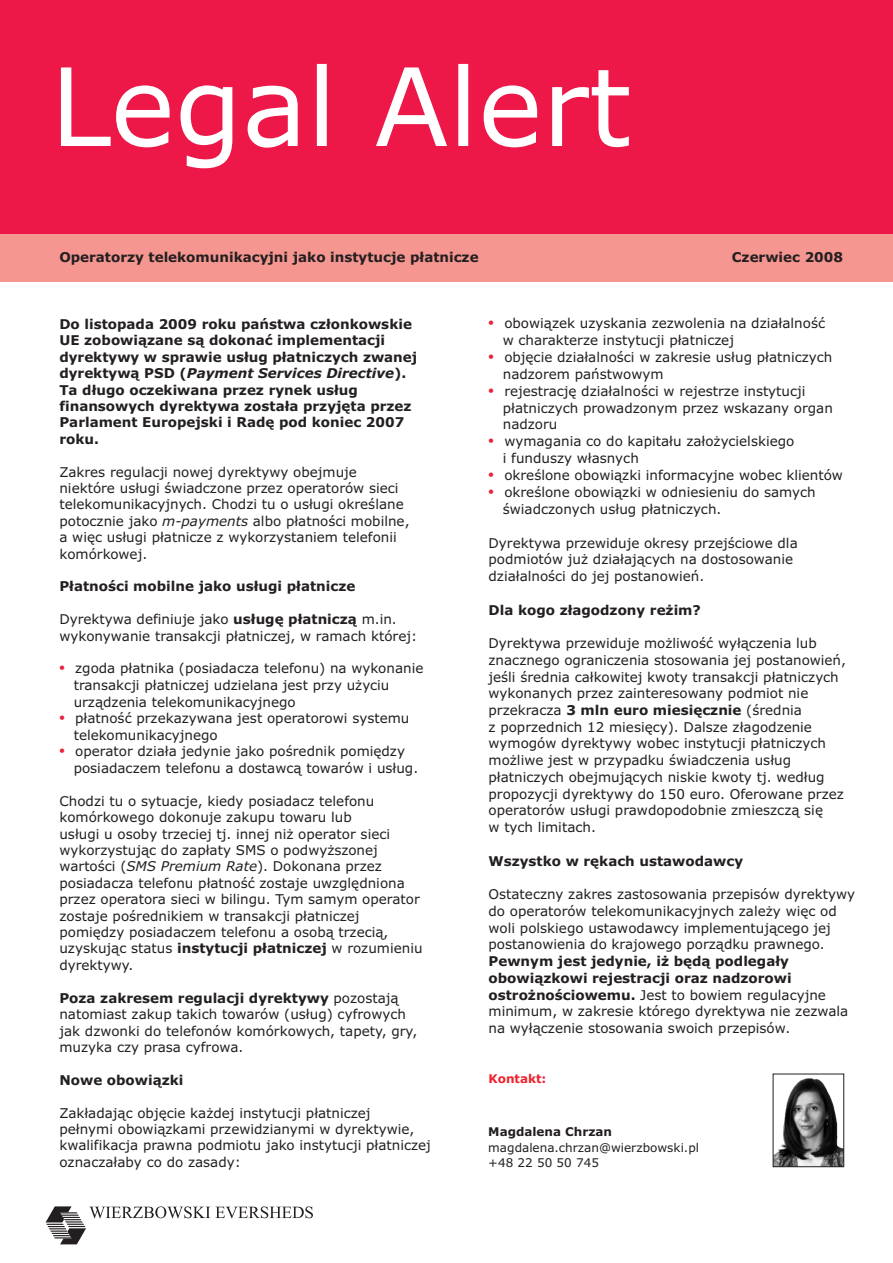
<style>
.page{position:relative;width:893px;height:1263px;background:#fff}
.page>*{position:absolute;margin:0;border:0;box-sizing:border-box;transform-origin:0 0}
.t1{font:700 15px/17.1px "Arial";color:#ed213a}
.t2{font:13.5px/16.4px "Verdana";color:#231f20}
.t3{font:700 13.5px/16.4px "Verdana";color:#231f20}
.t4{font:12px/15.3px "Verdana";color:#231f20}
.t5{font:700 12px "Verdana";color:#231f20}
.t6{font:700 12px "Verdana";color:#ee222d}
.s1{font-style:italic}
.s2{font-weight:700}
.s3{color:#ea223b}
</style>
<div class="page">
<div style="left:0;top:0;width:893px;height:234px;background:#ed1748"></div>
<svg style="left:61px;top:64px;width:568px;height:104px"></svg>
<div style="left:0;top:234px;width:893px;height:47px;background:#f59690"></div>
<svg style="left:46px;top:1206px;width:267px;height:38px"></svg>
<img style="left:775px;top:1078px;width:67px;height:87px">
<div style="left:773px;top:1074px;width:71px;height:93px;border:1px solid #231f20"></div>
<p class="t3" style="left:59px;top:250px;width:421px">Operatorzy telekomunikacyjni jako instytucje p³atnicze</p>
<p class="t3" style="left:732px;top:250px;width:113px">Czerwiec 2008</p>
<p class="t3" style="left:59px;top:317px;width:359px">Do listopada 2009 roku pañstwa cz³onkowskie UE zobowi¹zane s¹ dokonaæ implementacji dyrektywy w sprawie us³ug p³atniczych zwanej dyrektyw¹ PSD (<span class="s1">Payment Services Directive</span>).<br>Ta d³ugo oczekiwana przez rynek us³ug finansowych dyrektywa zosta³a przyjêta przez Parlament Europejski i Radê pod koniec 2007 roku.</p>
<p class="t2" style="left:59px;top:465px;width:352px">Zakres regulacji nowej dyrektywy obejmuje niektóre us³ugi œwiadczone przez operatorów sieci telekomunikacyjnych. Chodzi tu o us³ugi okreœlane potocznie jako <span class="s1">m-payments</span> albo p³atnoœci mobilne, a wiêc us³ugi p³atnicze z wykorzystaniem telefonii komórkowej.</p>
<p class="t3" style="left:59px;top:579px;width:297px">P³atnoœci mobilne jako us³ugi p³atnicze</p>
<p class="t2" style="left:59px;top:612px;width:359px">Dyrektywa definiuje jako <span class="s2">us³ugê p³atnicz¹</span> m.in. wykonywanie transakcji p³atniczej, w ramach której:</p>
<p class="t2" style="left:74px;top:661px;width:351px">zgoda p³atnika (posiadacza telefonu) na wykonanie transakcji p³atniczej udzielana jest przy u¿yciu urz¹dzenia telekomunikacyjnego<br>p³atnoœæ przekazywana jest operatorowi systemu telekomunikacyjnego<br>operator dzia³a jedynie jako poœrednik pomiêdzy posiadaczem telefonu a dostawc¹ towarów i us³ug.</p>
<p class="t2" style="left:59px;top:794px;width:365px">Chodzi tu o sytuacje, kiedy posiadacz telefonu komórkowego dokonuje zakupu towaru lub<br>us³ugi u osoby trzeciej tj. innej ni¿ operator sieci wykorzystuj¹c do zap³aty SMS o podwy¿szonej wartoœci (<span class="s1">SMS Premium Rate</span>). Dokonana przez posiadacza telefonu p³atnoœæ zostaje uwzglêdniona przez operatora sieci w bilingu. Tym samym operator zostaje poœrednikiem w transakcji p³atniczej pomiêdzy posiadaczem telefonu a osob¹ trzeci¹, uzyskuj¹c status <span class="s2">instytucji p³atniczej</span> w rozumieniu dyrektywy.</p>
<p class="t2" style="left:59px;top:991px;width:359px"><span class="s2">Poza zakresem regulacji dyrektywy</span> pozostaj¹ natomiast zakup takich towarów (us³ug) cyfrowych jak dzwonki do telefonów komórkowych, tapety, gry, muzyka czy prasa cyfrowa.</p>
<p class="t3" style="left:59px;top:1073px;width:126px">Nowe obowi¹zki</p>
<p class="t2" style="left:59px;top:1105px;width:373px">Zak³adaj¹c objêcie ka¿dej instytucji p³atniczej<br>pe³nymi obowi¹zkami przewidzianymi w dyrektywie, kwalifikacja prawna podmiotu jako instytucji p³atniczej oznacza³aby co do zasady:</p>
<p class="t1" style="left:59px;top:661px;width:7px">•</p>
<p class="t1" style="left:59px;top:711px;width:7px">•</p>
<p class="t1" style="left:59px;top:744px;width:7px">•</p>
<p class="t2" style="left:503px;top:316px;width:342px;line-height:17px">obowi¹zek uzyskania zezwolenia na dzia³alnoœæ<br>w charakterze instytucji p³atniczej<br>objêcie dzia³alnoœci w zakresie us³ug p³atniczych nadzorem pañstwowym<br>rejestracjê dzia³alnoœci w rejestrze instytucji p³atniczych prowadzonym przez wskazany organ nadzoru<br>wymagania co do kapita³u za³o¿ycielskiego<br>i funduszy w³asnych<br>okreœlone obowi¹zki informacyjne wobec klientów okreœlone obowi¹zki w odniesieniu do samych œwiadczonych us³ug p³atniczych.</p>
<p class="t2" style="left:489px;top:535px;width:311px;line-height:16.8px">Dyrektywa przewiduje okresy przejœciowe dla podmiotów ju¿ dzia³aj¹cych na dostosowanie dzia³alnoœci do jej postanowieñ.</p>
<p class="t3" style="left:489px;top:603px;width:214px">Dla kogo z³agodzony re¿im?</p>
<p class="t2" style="left:488px;top:636px;width:359px;line-height:16.8px">Dyrektywa przewiduje mo¿liwoœæ wy³¹czenia lub znacznego ograniczenia stosowania jej postanowieñ, jeœli œrednia ca³kowitej kwoty transakcji p³atniczych wykonanych przez zainteresowany podmiot nie przekracza <span class="s2">3 mln euro miesiêcznie</span> (œrednia<br>z poprzednich 12 miesiêcy). Dalsze z³agodzenie wymogów dyrektywy wobec instytucji p³atniczych mo¿liwe jest w przypadku œwiadczenia us³ug p³atniczych obejmuj¹cych niskie kwoty tj. wed³ug propozycji dyrektywy do 150 euro. Oferowane przez operatorów us³ugi prawdopodobnie zmieszcz¹ siê<br>w tych limitach.</p>
<p class="t3" style="left:488px;top:854px;width:256px">Wszystko w rêkach ustawodawcy</p>
<p class="t2" style="left:488px;top:887px;width:368px;line-height:16.8px">Ostateczny zakres zastosowania przepisów dyrektywy do operatorów telekomunikacyjnych zale¿y wiêc od woli polskiego ustawodawcy implementuj¹cego jej postanowienia do krajowego porz¹dku prawnego.</p>
<p class="t2" style="left:488px;top:954px;width:361px;line-height:16.8px"><span class="s2">Pewnym jest jedynie, i¿ bêd¹ podlega³y obowi¹zkowi rejestracji oraz nadzorowi ostro¿noœciowemu.</span> Jest to bowiem regulacyjne minimum, w zakresie którego dyrektywa nie zezwala na wy³¹czenie stosowania swoich przepisów.</p>
<p class="t1" style="left:488px;top:315px;width:7px">•</p>
<p class="t1" style="left:488px;top:349px;width:7px">•</p>
<p class="t1" style="left:488px;top:383px;width:7px">•</p>
<p class="t1" style="left:488px;top:434px;width:7px">•</p>
<p class="t1" style="left:488px;top:467px;width:7px">• •</p>
<p class="t6" style="left:489px;top:1074px;width:59px">Kontakt<span class="s3">:</span></p>
<p class="t5" style="left:488px;top:1127px;width:125px">Magdalena Chrzan</p>
<p class="t4" style="left:488px;top:1141px;width:212px">magdalena.chrzan@wierzbowski.pl +48 22 50 50 745</p>
</div>
